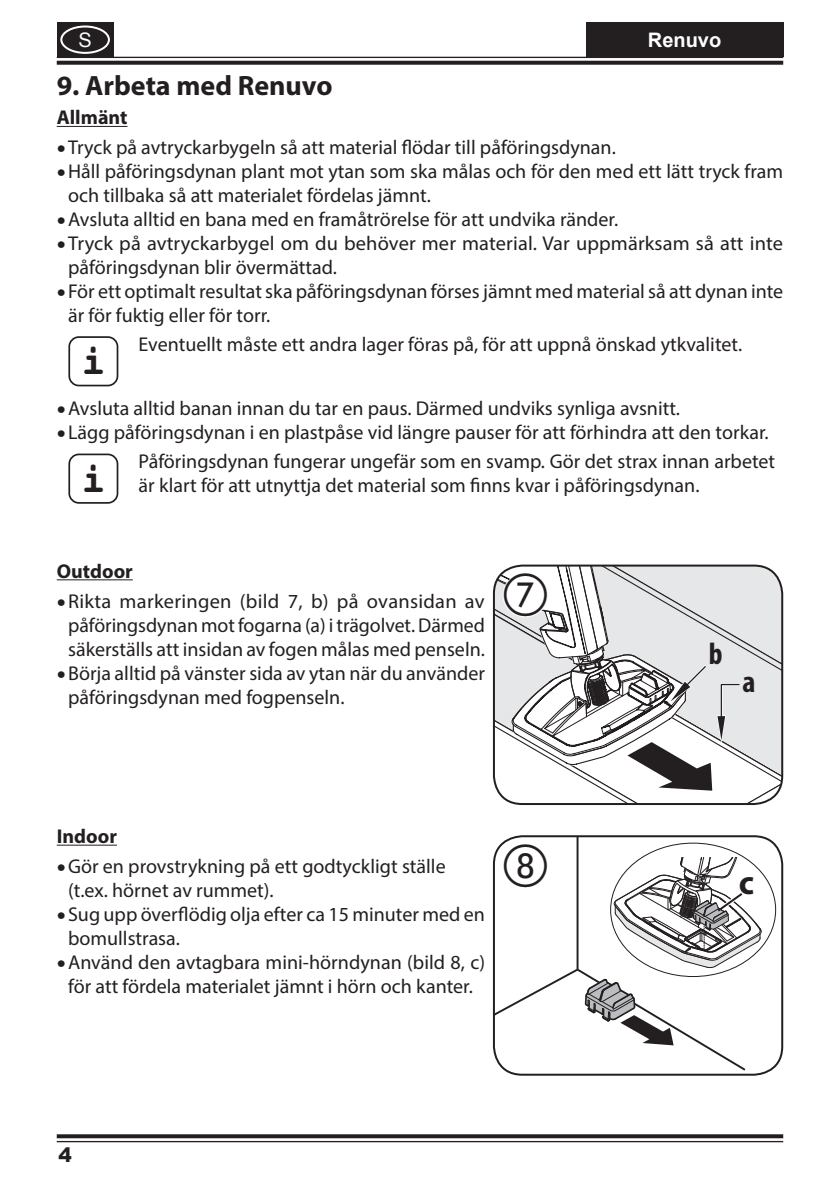
<style>
.page{position:relative;width:840px;height:1191px;background:#fff}
.page>*{position:absolute;margin:0;border:0;box-sizing:border-box;transform-origin:0 0}
.t1{font:700 40.8px "Courier";color:#231f20}
.t2{font:700 34px "Myriad Pro";color:#231f20}
.t3{font:700 condensed 30.8px "Myriad Pro";color:#231f20}
.t4{font:700 28px "Myriad Pro";color:#231f20}
.t5{font:20px/24px "Myriad Pro";color:#231f20}
.t6{font:700 20px "Myriad Pro";color:#231f20}
.t7{font:700 20px "Arial";color:#fff}
.t8{font:900 20px "Arial";color:#231f20}
.t9{font:20px "Arial";color:#fff}
.s1{font-size:32px}
</style>
<div class="page">
<svg style="left:57px;top:1134px;width:725px;height:4px;background:#322e2f"></svg>
<hr style="left:57px;top:1141px;width:725px;height:1px;background:#231f20">
<hr style="left:57px;top:579px;width:76px;height:1px;background:#231f20">
<hr style="left:57px;top:844px;width:60px;height:1px;background:#231f20">
<svg style="left:56px;top:22px;width:728px;height:325px"></svg>
<div style="left:612px;top:222px;width:7px;height:6px;border:4px solid #fff;border-radius:50%"></div>
<div style="left:68px;top:336px;width:50px;height:50px;border:2px solid #231f20;border-radius:10px"></div>
<div style="left:68px;top:453px;width:50px;height:51px;border:2px solid #231f20;border-radius:10px"></div>
<hr style="left:576px;top:836px;width:2px;height:133px;background:#231f20">
<div style="left:492px;top:835px;width:290px;height:240px;border:2px solid #231f20;border-radius:28px"></div>
<svg style="left:493px;top:565px;width:288px;height:239px"></svg>
<svg style="left:493px;top:844px;width:269px;height:228px"></svg>
<p class="t9" style="left:78px;top:27px;width:15px">S</p>
<p class="t7" style="left:647px;top:27px;width:75px">Renuvo</p>
<h3 class="t4" style="left:57px;top:67px;width:277px">9. Arbeta med Renuvo</h3>
<p class="t6" style="left:57px;top:105px;width:72px">Allmänt</p>
<p class="t5" style="left:57px;top:135px;width:560px"><span class="s1">•</span>Tryck på avtryckarbygeln så att material flödar till påföringsdynan.</p>
<p class="t5" style="left:68px;top:159px;width:716px;text-indent:-11px"><span class="s1">•</span>Håll påföringsdynan plant mot ytan som ska målas och för den med ett lätt tryck fram och tillbaka så att materialet fördelas jämnt.</p>
<p class="t5" style="left:57px;top:207px;width:562px"><span class="s1">•</span>Avsluta alltid en bana med en framåtrörelse för att undvika ränder.</p>
<p class="t5" style="left:68px;top:231px;width:716px;text-indent:-11px"><span class="s1">•</span>Tryck på avtryckarbygel om du behöver mer material. Var uppmärksam så att inte påföringsdynan blir övermättad.</p>
<p class="t5" style="left:68px;top:279px;width:716px;text-indent:-11px"><span class="s1">•</span>För ett optimalt resultat ska påföringsdynan förses jämnt med material så att dynan inte är för fuktig eller för torr.</p>
<h1 class="t1" style="left:81px;top:338px;width:26px">i</h1>
<p class="t5" style="left:138px;top:332px;width:605px">Eventuellt måste ett andra lager föras på, för att uppnå önskad ytkvalitet.</p>
<p class="t5" style="left:57px;top:396px;width:624px"><span class="s1">•</span>Avsluta alltid banan innan du tar en paus. Därmed undviks synliga avsnitt.</p>
<p class="t5" style="left:57px;top:420px;width:713px"><span class="s1">•</span>Lägg påföringsdynan i en plastpåse vid längre pauser för att förhindra att den torkar.</p>
<h1 class="t1" style="left:81px;top:455px;width:26px">i</h1>
<p class="t5" style="left:138px;top:449px;width:637px">Påföringsdynan fungerar ungefär som en svamp. Gör det strax innan arbetet är klart för att utnyttja det material som finns kvar i påföringsdynan.</p>
<p class="t6" style="left:57px;top:558px;width:77px">Outdoor</p>
<p class="t5" style="left:57px;top:588px;width:429px;text-align:center"><span class="s1">•</span>Rikta markeringen (bild 7, b) på ovansidan av påföringsdynan mot fogarna (a) i trägolvet. Därmed säkerställs att insidan av fogen målas med penseln.</p>
<p class="t5" style="left:68px;top:660px;width:418px;text-indent:-11px"><span class="s1">•</span>Börja alltid på vänster sida av ytan när du använder påföringsdynan med fogpenseln.</p>
<p class="t6" style="left:57px;top:823px;width:62px">Indoor</p>
<p class="t5" style="left:68px;top:853px;width:379px;text-indent:-11px"><span class="s1">•</span>Gör en provstrykning på ett godtyckligt ställe (t.ex. hörnet av rummet).</p>
<p class="t5" style="left:68px;top:901px;width:418px;text-indent:-11px"><span class="s1">•</span>Sug upp överflödig olja efter ca 15 minuter med en bomullstrasa.</p>
<p class="t5" style="left:57px;top:949px;width:429px;text-align:center"><span class="s1">•</span>Använd den avtagbara mini-hörndynan (bild 8, c) för att fördela materialet jämnt i hörn och kanter.</p>
<p class="t8" style="left:59px;top:1140px;width:15px">4</p>
<h3 class="t3" style="left:708px;top:634px;width:15px">b</h3>
<h3 class="t3" style="left:742px;top:662px;width:15px">a</h3>
<h2 class="t2" style="left:738px;top:860px;width:17px">c</h2>
</div>
